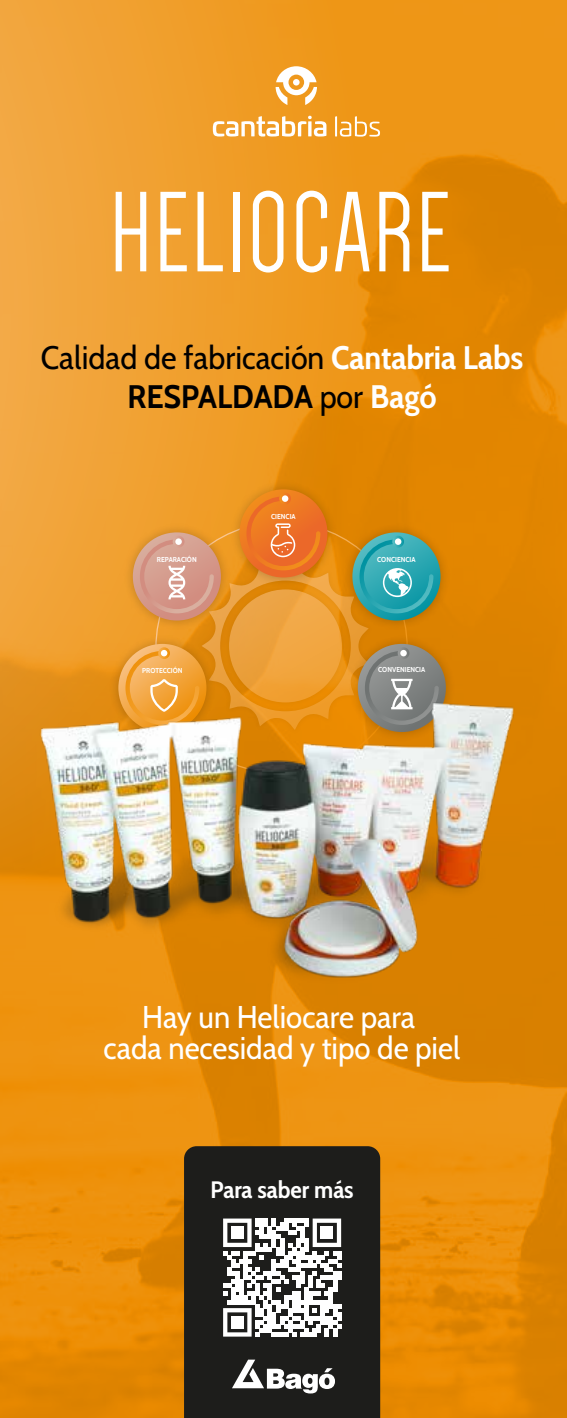
<style>
.page{position:relative;width:567px;height:1418px;background:#fff}
.page>*{position:absolute;margin:0;border:0;box-sizing:border-box;transform-origin:0 0}
.t1{font:semi-condensed 32.6px/39px "Cabin";color:#010000;text-align:center}
.t2{font:semi-condensed 31.4px/30.8px "Cabin";color:#fff;text-align:center}
.t3{font:700 semi-condensed 23.8px "Cabin";color:#fff}
.t4{font:700 semi-condensed 7.2px "Cabin";color:#fff}
.s1{font-weight:700;color:#fff}
.s2{font-weight:700}
</style>
<div class="page">
<img style="left:0;top:0;width:567px;height:1417px">
<svg style="left:116px;top:192px;width:30px;height:79px"></svg>
<svg style="left:160px;top:192px;width:27px;height:79px"></svg>
<svg style="left:197px;top:192px;width:26px;height:79px"></svg>
<div style="left:233px;top:192px;width:6px;height:79px;background:#fff"></div>
<svg style="left:253px;top:191px;width:30px;height:81px"></svg>
<svg style="left:296px;top:191px;width:31px;height:81px"></svg>
<svg style="left:335px;top:192px;width:35px;height:79px"></svg>
<svg style="left:379px;top:192px;width:30px;height:79px"></svg>
<svg style="left:422px;top:192px;width:27px;height:79px"></svg>
<svg style="left:213px;top:116px;width:113px;height:20px"></svg>
<hr style="left:335px;top:116px;width:2px;height:20px;background:#fff">
<svg style="left:340px;top:116px;width:40px;height:21px"></svg>
<svg style="left:276px;top:66px;width:41px;height:39px"></svg>
<img style="left:439px;top:519px;width:15px;height:111px">
<img style="left:439px;top:630px;width:20px;height:34px">
<img style="left:120px;top:519px;width:5px;height:111px">
<img style="left:105px;top:630px;width:20px;height:34px">
<img style="left:226px;top:476px;width:115px;height:17px">
<svg style="left:125px;top:493px;width:314px;height:171px;background:#cf9542"></svg>
<img style="left:11px;top:664px;width:542px;height:349px">
<div style="left:184px;top:1146px;width:196px;height:271px;background:#1d1d1b"></div>
<svg style="left:223px;top:1218px;width:118px;height:118px"></svg>
<div style="left:231px;top:1226px;width:12px;height:12px;background:#fff"></div>
<div style="left:321px;top:1226px;width:12px;height:12px;background:#fff"></div>
<div style="left:231px;top:1316px;width:12px;height:12px;background:#fff"></div>
<svg style="left:232px;top:1359px;width:103px;height:34px"></svg>
<p class="t1" style="left:41px;top:336px;width:484px">Calidad de fabricación <span class="s1">Cantabria Labs<br></span><span class="s2">RESPALDADA</span> por <span class="s1">Bagó</span></p>
<p class="t4" style="left:157px;top:553px;width:41px">REPARACIÓN</p>
<p class="t4" style="left:142px;top:665px;width:42px">PROTECCIÓN</p>
<p class="t4" style="left:271px;top:510px;width:26px">CIENCIA</p>
<p class="t4" style="left:377px;top:553px;width:40px">CONCIENCIA</p>
<p class="t4" style="left:378px;top:664px;width:49px">CONVENIENCIA</p>
<p class="t2" style="left:104px;top:1000px;width:358px">Hay un Heliocare para<br>cada necesidad y tipo de piel</p>
<p class="t3" style="left:210px;top:1171px;width:145px">Para saber más</p>
</div>
